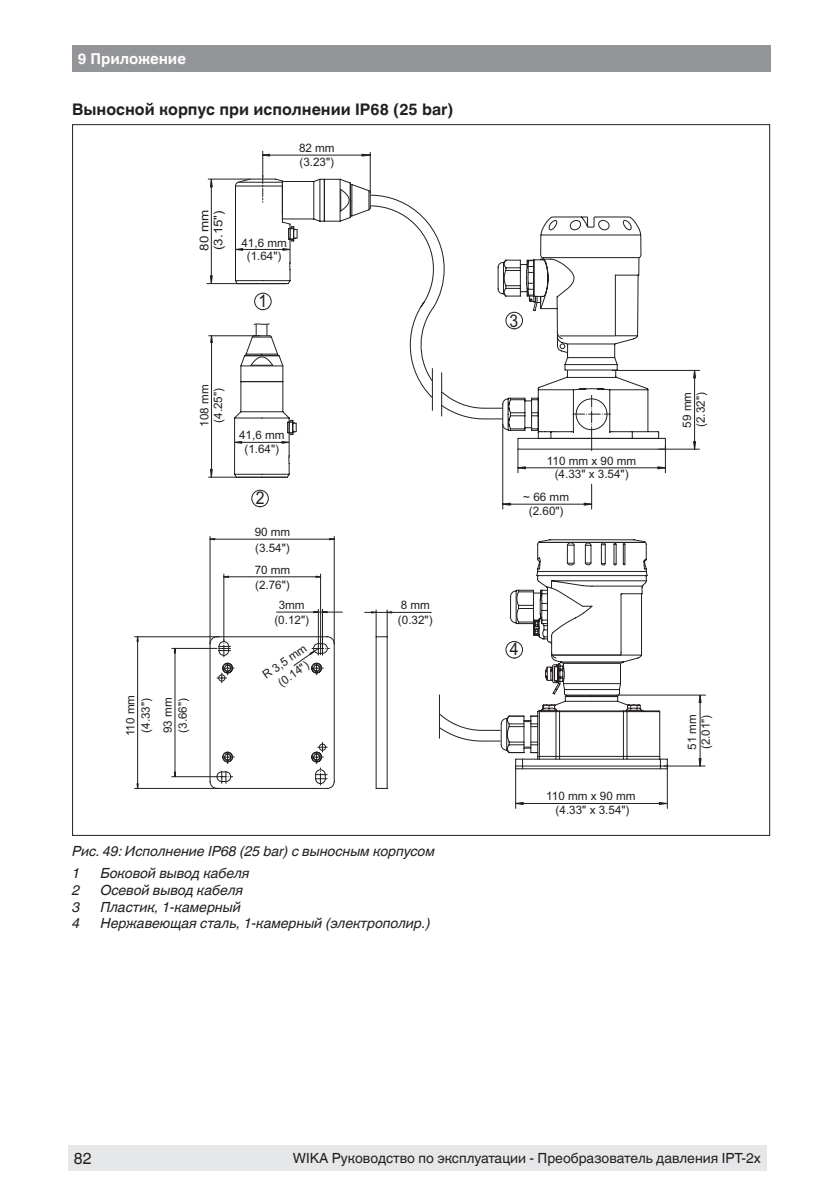
<style>
.page{position:relative;width:840px;height:1191px;background:#fff}
.page>*{position:absolute;margin:0;border:0;box-sizing:border-box;transform-origin:0 0}
.bild{font:17.6px "Arial";color:#231f20;scale:.9 1}
.Bildtitel{font:700 16px "Helvetica Linotype";color:#231f20}
.t1{font:16px "Helvetica Linotype";color:#231f20}
.K1_Wika{font:700 15px "Helvetica Linotype";color:#fff}
.Fuss_F_right{font:14px "Helvetica Linotype";color:#231f20}
.legende{font:italic 14px "Helvetica Linotype";color:#231f20}
.Bildunterschrift{font:italic 14px "Helvetica Linotype";color:#231f20}
.legende_last{font:italic 14px "Helvetica Linotype";color:#231f20}
.bild-2{font:12.2px/14.2px "Arial";color:#231f20;scale:1.1 1}
.bild-3{font:11.6px/13.6px "Arial";color:#231f20}
</style>
<div class="page">
<div style="left:68px;top:1145px;width:43px;height:26px;background:#e6e7e9"></div>
<div style="left:72px;top:45px;width:697px;height:27px;background:#939598"></div>
<div style="left:111px;top:1145px;width:655px;height:26px;background:#e6e7e9"></div>
<hr style="left:207px;top:283px;width:32px;height:1px;background:#231f20">
<svg style="left:371px;top:194px;width:111px;height:226px"></svg>
<svg style="left:482px;top:369px;width:217px;height:81px"></svg>
<svg style="left:641px;top:437px;width:25px;height:37px"></svg>
<svg style="left:334px;top:421px;width:307px;height:321px"></svg>
<svg style="left:134px;top:538px;width:297px;height:251px"></svg>
<svg style="left:208px;top:151px;width:163px;height:327px"></svg>
<svg style="left:497px;top:259px;width:142px;height:302px"></svg>
<hr style="left:567px;top:344px;width:47px;height:1px;background:#231f20">
<hr style="left:559px;top:335px;width:55px;height:1px;background:#231f20">
<svg style="left:525px;top:216px;width:117px;height:80px"></svg>
<svg style="left:500px;top:538px;width:205px;height:271px"></svg>
<p class="K1_Wika" style="left:78px;top:50px;width:110px">9 Приложение</p>
<p class="Bildtitel" style="left:72px;top:100px;width:383px">Выносной корпус при исполнении IP68 (25 bar)</p>
<p class="bild-3" style="left:299px;top:141px;width:37px">82 mm (3.23")</p>
<p class="bild-2" style="left:197px;top:250px;width:39px;rotate:-90deg">80 mm (3.15")</p>
<p class="bild-3" style="left:241px;top:235px;width:47px;text-align:center">41,6 mm (1.64")</p>
<p class="bild" style="left:258px;top:289px;width:11px">1</p>
<p class="bild-3" style="left:197px;top:426px;width:44px;text-align:center;rotate:-90deg">108 mm (4.25")</p>
<p class="bild-3" style="left:239px;top:428px;width:47px;text-align:center">41,6 mm (1.64")</p>
<p class="bild-3" style="left:123px;top:736px;width:43px;line-height:15.2px;rotate:-90deg">110 mm (4.33")</p>
<p class="bild-3" style="left:160px;top:733px;width:37px;line-height:15.2px;rotate:-90deg">93 mm (3.66")</p>
<p class="bild" style="left:255px;top:486px;width:11px">2</p>
<p class="bild-3" style="left:254px;top:524px;width:37px;line-height:15.2px">90 mm (3.54")</p>
<p class="bild-3" style="left:254px;top:562px;width:37px;line-height:15.2px">70 mm (2.76")</p>
<p class="bild-3" style="left:274px;top:597px;width:36px;line-height:15.2px;text-align:center">3mm (0.12")</p>
<p class="bild-3" style="left:259px;top:669px;width:52px;line-height:15.2px;text-align:center;rotate:-35deg">R 3,5 mm (0.14")</p>
<p class="bild-3" style="left:398px;top:597px;width:36px;line-height:15.2px">8 mm (0.32")</p>
<p class="Bildunterschrift" style="left:72px;top:842px;width:364px">Рис. 49: Исполнение IP68 (25 bar) с выносным корпусом</p>
<p class="legende" style="left:72px;top:865px;width:9px">1</p>
<p class="legende" style="left:100px;top:865px;width:150px">Боковой вывод кабеля</p>
<p class="legende" style="left:72px;top:881px;width:9px">2</p>
<p class="legende" style="left:100px;top:881px;width:144px">Осевой вывод кабеля</p>
<p class="legende" style="left:72px;top:898px;width:9px">3</p>
<p class="legende" style="left:100px;top:898px;width:142px">Пластик, 1-камерный</p>
<p class="legende_last" style="left:72px;top:915px;width:9px">4</p>
<p class="legende_last" style="left:100px;top:915px;width:331px">Нержавеющая сталь, 1-камерный (электрополир.)</p>
<p class="bild" style="left:509px;top:308px;width:11px">3</p>
<p class="bild-3" style="left:546px;top:454px;width:91px;text-align:center">110 mm x 90 mm (4.33" x 3.54")</p>
<p class="bild-3" style="left:523px;top:490px;width:47px;text-align:center">~ 66 mm (2.60")</p>
<p class="bild-3" style="left:679px;top:427px;width:37px;rotate:-90deg">59 mm (2.32")</p>
<p class="bild" style="left:509px;top:637px;width:11px">4</p>
<p class="bild-3" style="left:546px;top:789px;width:91px;text-align:center">110 mm x 90 mm (4.33" x 3.54")</p>
<p class="bild-3" style="left:684px;top:750px;width:37px;rotate:-90deg">51 mm (2.01")</p>
<h2 class="t1" style="left:74px;top:1149px;width:19px">82</h2>
<p class="Fuss_F_right" style="left:292px;top:1150px;width:469px">WIKA Руководство по эксплуатации - Преобразователь давления IPT-2x</p>
</div>
